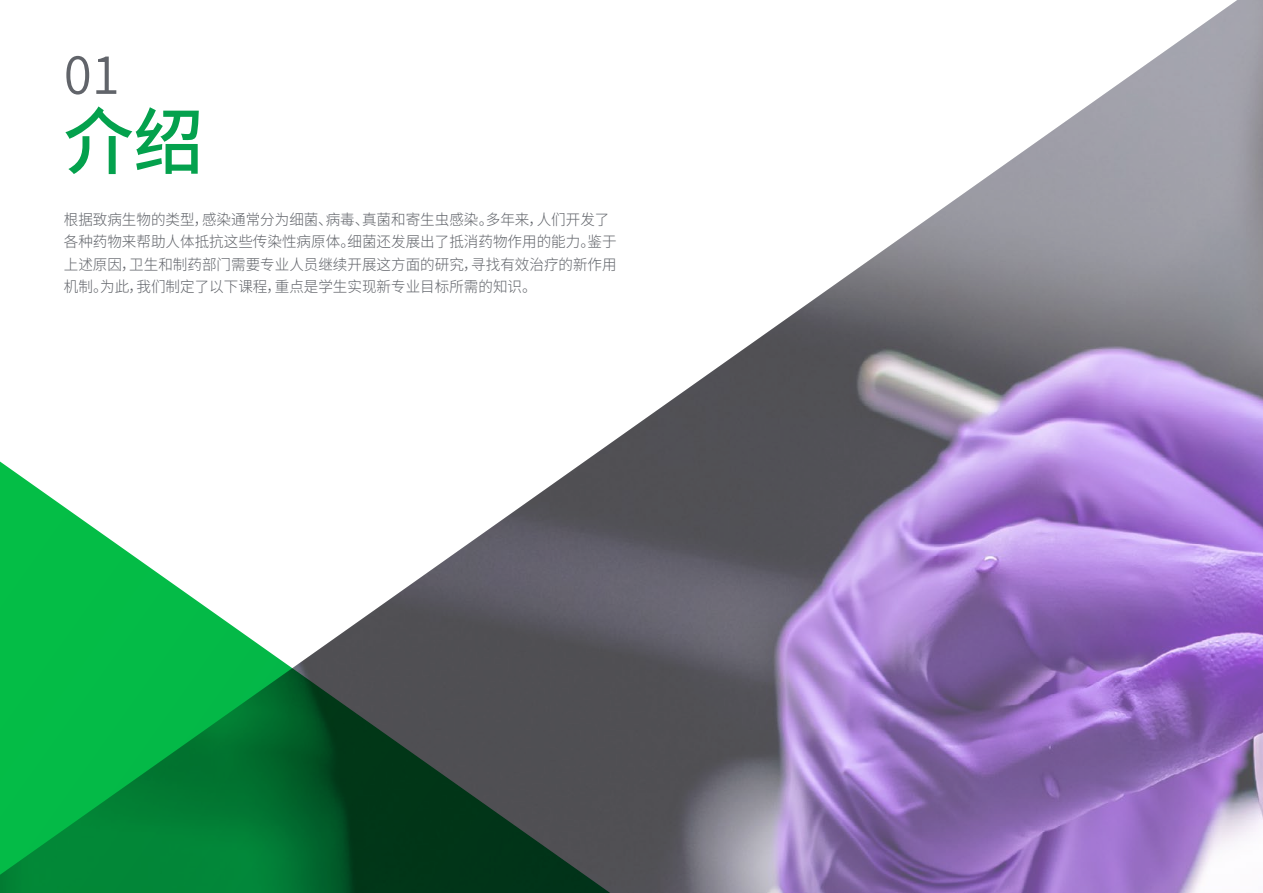
<style>
.page{position:relative;width:1263px;height:893px;background:#fff}
.page>*{position:absolute;margin:0;border:0;box-sizing:border-box;transform-origin:0 0}
.t1{font:500 72px "Source Han Sans CN";color:#04a14d}
.t2{font:52.5px "Source Han Sans CN";color:#61646a}
.t3{font:300 15px/22.5px "Source Han Sans CN";color:#61646a}
</style>
<div class="page">
<img style="left:606px;top:0;width:657px;height:893px">
<svg style="left:0;top:446px;width:640px;height:447px"></svg>
<h2 class="t2" style="left:64px;top:45px;width:57px">01</h2>
<h1 class="t1" style="left:64px;top:101px;width:141px">介绍</h1>
<p class="t3" style="left:64px;top:208px;width:554px">根据致病生物的类型，感染通常分为细菌、病毒、真菌和寄生虫感染。多年来，人们开发了各种药物来帮助人体抵抗这些传染性病原体。细菌还发展出了抵消药物作用的能力。鉴于上述原因，卫生和制药部门需要专业人员继续开展这方面的研究，寻找有效治疗的新作用机制。为此，我们制定了以下课程，重点是学生实现新专业目标所需的知识。</p>
</div>
